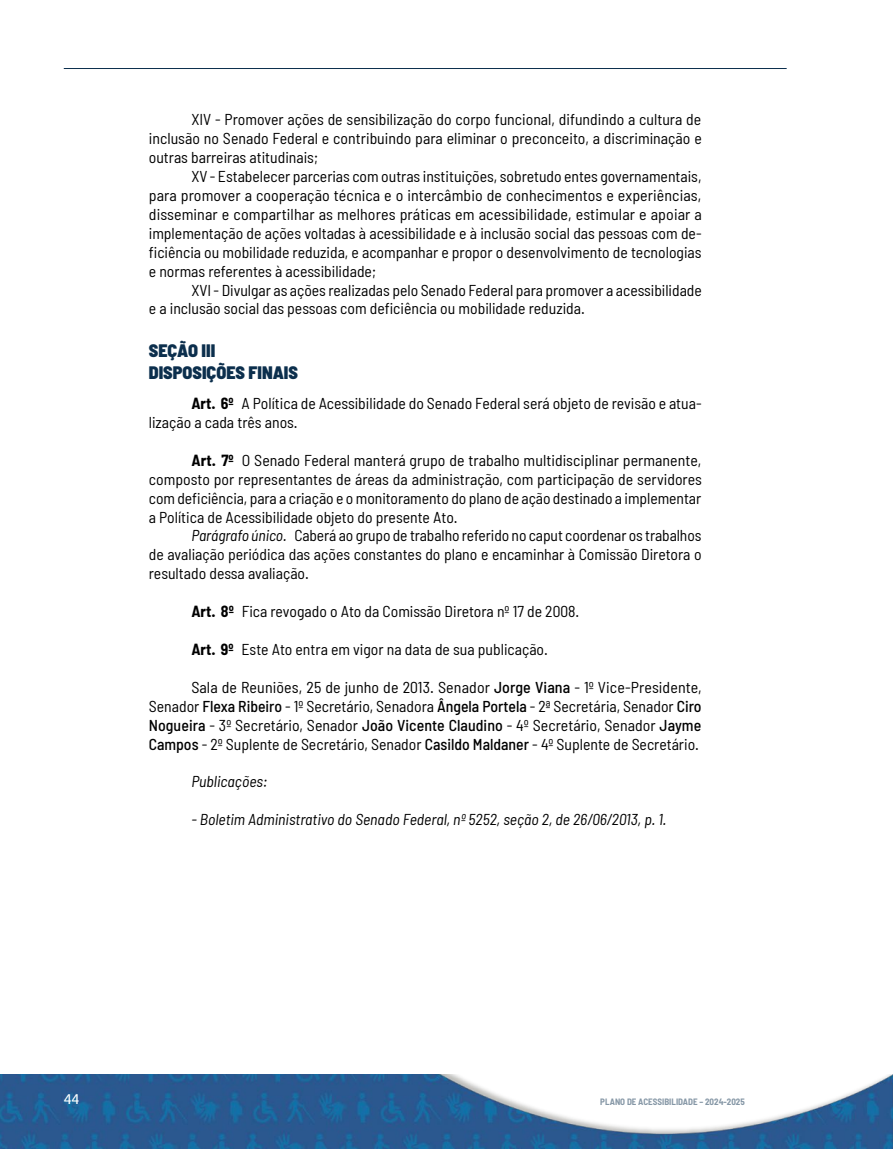
<style>
.page{position:relative;width:893px;height:1149px;background:#fff}
.page>*{position:absolute;margin:0;border:0;box-sizing:border-box;transform-origin:0 0}
.t1{font:900 semi-condensed 18px/21.6px "Barlow";color:#0c2f4d}
.t2{font:semi-condensed 15.75px/18.9px "Barlow";color:#000;text-align:justify}
.t3{font:italic semi-condensed 15.75px "Barlow";color:#000}
.t4{font:500 13.5px "Daxline Pro";color:#fff}
.t5{font:700 semi-condensed 9px "Barlow";color:#0c2f4d}
.s1{font-weight:700}
.s2{font-style:italic}
.s3{font-weight:500}
</style>
<div class="page">
<img style="left:0;top:1074px;width:893px;height:74px">
<hr style="left:64px;top:68px;width:723px;height:1px;background:#0c2f4d">
<p class="t2" style="left:149px;top:110px;width:554px;text-indent:43px">XIV - Promover ações de sensibilização do corpo funcional, difundindo a cultura de inclusão no Senado Federal e contribuindo para eliminar o preconceito, a discriminação e outras barreiras atitudinais;</p>
<p class="t2" style="left:149px;top:166px;width:555px;text-indent:43px">XV - Estabelecer parcerias com outras instituições, sobretudo entes governamentais, para promover a cooperação técnica e o intercâmbio de conhecimentos e experiências, disseminar e compartilhar as melhores práticas em acessibilidade, estimular e apoiar a implementação de ações voltadas à acessibilidade e à inclusão social das pessoas com de&shy;ficiência ou mobilidade reduzida, e acompanhar e propor o desenvolvimento de tecnologias e normas referentes à acessibilidade;</p>
<p class="t2" style="left:149px;top:280px;width:555px;text-indent:43px">XVI - Divulgar as ações realizadas pelo Senado Federal para promover a acessibilidade e a inclusão social das pessoas com deficiência ou mobilidade reduzida.</p>
<p class="t1" style="left:149px;top:339px;width:151px">SEÇÃO III<br>DISPOSIÇÕES FINAIS</p>
<p class="t2" style="left:149px;top:393px;width:554px;text-indent:43px"><span class="s1">Art. 6º</span> A Política de Acessibilidade do Senado Federal será objeto de revisão e atua&shy;lização a cada três anos.</p>
<p class="t2" style="left:149px;top:450px;width:555px;text-indent:43px"><span class="s1">Art. 7º</span> O Senado Federal manterá grupo de trabalho multidisciplinar permanente, composto por representantes de áreas da administração, com participação de servidores com deficiência, para a criação e o monitoramento do plano de ação destinado a implementar a Política de Acessibilidade objeto do presente Ato.</p>
<p class="t2" style="left:149px;top:525px;width:554px;text-indent:43px"><span class="s2">Parágrafo único.</span> Caberá ao grupo de trabalho referido no caput coordenar os trabalhos de avaliação periódica das ações constantes do plano e encaminhar à Comissão Diretora o resultado dessa avaliação.</p>
<p class="t2" style="left:191px;top:601px;width:389px"><span class="s1">Art. 8º</span> Fica revogado o Ato da Comissão Diretora nº 17 de 2008.</p>
<p class="t2" style="left:191px;top:639px;width:358px"><span class="s1">Art. 9º</span> Este Ato entra em vigor na data de sua publicação.</p>
<p class="t2" style="left:149px;top:677px;width:554px;text-indent:43px">Sala de Reuniões, 25 de junho de 2013. Senador <span class="s3">Jorge Viana</span> - 1º Vice-Presidente, Senador <span class="s3">Flexa Ribeiro</span> - 1º Secretário, Senadora <span class="s3">Ângela Portela</span> - 2ª Secretária, Senador <span class="s3">Ciro Nogueira</span> - 3º Secretário, Senador <span class="s3">João Vicente Claudino</span> - 4º Secretário, Senador <span class="s3">Jayme Campos</span> - 2º Suplente de Secretário, Senador <span class="s3">Casildo Maldaner</span> - 4º Suplente de Secretário.</p>
<p class="t3" style="left:191px;top:771px;width:77px">Publicações:</p>
<p class="t3" style="left:191px;top:809px;width:477px">- Boletim Administrativo do Senado Federal, nº 5252, seção 2, de 26/06/2013, p. 1.</p>
<p class="t4" style="left:64px;top:1089px;width:17px">44</p>
<p class="t5" style="left:600px;top:1096px;width:146px">PLANO DE ACESSIBILIDADE – 2024-2025</p>
</div>
